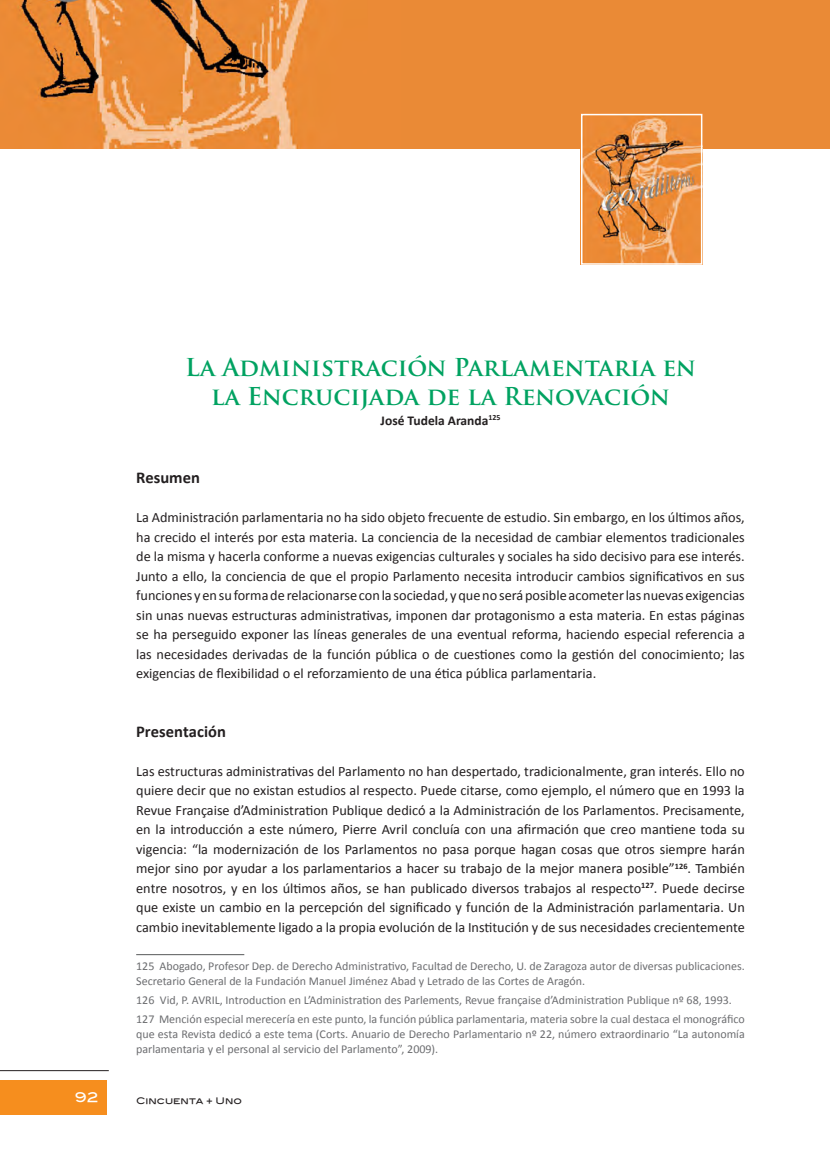
<style>
.page{position:relative;width:830px;height:1149px;background:#fff}
.page>*{position:absolute;margin:0;border:0;box-sizing:border-box;transform-origin:0 0}
.parrafo{font:700 24px/28.5px "Trajan Pro";color:#00a261;text-align:center}
.parrafo-2{font:700 16.5px "Calibri";color:#231f20}
.parrafo-3{font:14.25px/19.5px "Calibri";color:#231f20;text-align:justify}
.parrafo-4{font:700 13.5px "Calibri";color:#231f20}
.t1{font:13.5px "Blair Md ITCTT Medium";color:#fff}
.notas_al_pie{font:12px/15px "Calibri";color:#6c6d70}
.t2{font:9px "Blair Md ITCTT Medium";color:#231f20}
</style>
<div class="page">
<hr style="left:0;top:1069px;width:109px;height:1px;background:#231f20">
<div style="left:0;top:1079px;width:106px;height:34px;background:#f68e1e"></div>
<hr style="left:136px;top:953px;width:108px;height:1px;background:#57585a">
<div style="left:0;top:0;width:829px;height:149px;background:#ea8a36"></div>
<img style="left:583px;top:117px;width:116px;height:145px">
<img style="left:18px;top:0;width:291px;height:149px">
<div style="left:580px;top:114px;width:122px;height:151px;border:2px solid #fff"></div>
<p class="parrafo" style="left:185px;top:353px;width:512px">La Administración Parlamentaria en la Encrucijada de la Renovación</p>
<p class="parrafo-4" style="left:380px;top:411px;width:121px">José Tudela Aranda<sup>125</sup></p>
<p class="parrafo-2" style="left:136px;top:467px;width:65px">Resumen</p>
<p class="parrafo-3" style="left:136px;top:507px;width:610px">La Administración parlamentaria no ha sido objeto frecuente de estudio. Sin embargo, en los últimos años, ha crecido el interés por esta materia. La conciencia de la necesidad de cambiar elementos tradicionales de la misma y hacerla conforme a nuevas exigencias culturales y sociales ha sido decisivo para ese interés.<br>Junto a ello, la conciencia de que el propio Parlamento necesita introducir cambios significativos en sus funciones y en su forma de relacionarse con la sociedad, y que no será posible acometer las nuevas exigencias sin unas nuevas estructuras administrativas, imponen dar protagonismo a esta materia. En estas páginas se ha perseguido exponer las líneas generales de una eventual reforma, haciendo especial referencia a las necesidades derivadas de la función pública o de cuestiones como la gestión del conocimiento; las exigencias de flexibilidad o el reforzamiento de una ética pública parlamentaria.</p>
<p class="parrafo-2" style="left:136px;top:720px;width:91px">Presentación</p>
<p class="parrafo-3" style="left:136px;top:761px;width:610px">Las estructuras administrativas del Parlamento no han despertado, tradicionalmente, gran interés. Ello no quiere decir que no existan estudios al respecto. Puede citarse, como ejemplo, el número que en 1993 la Revue Française d’Administration Publique dedicó a la Administración de los Parlamentos. Precisamente, en la introducción a este número, Pierre Avril concluía con una afirmación que creo mantiene toda su vigencia: “la modernización de los Parlamentos no pasa porque hagan cosas que otros siempre harán mejor sino por ayudar a los parlamentarios a hacer su trabajo de la mejor manera posible”<sup>126</sup>. También entre nosotros, y en los últimos años, se han publicado diversos trabajos al respecto<sup>127</sup>. Puede decirse que existe un cambio en la percepción del significado y función de la Administración parlamentaria. Un cambio inevitablemente ligado a la propia evolución de la Institución y de sus necesidades crecientemente</p>
<p class="notas_al_pie" style="left:136px;top:957px;width:610px">125 Abogado, Profesor Dep. de Derecho Administrativo, Facultad de Derecho, U. de Zaragoza autor de diversas publicaciones.<br>Secretario General de la Fundación Manuel Jiménez Abad y Letrado de las Cortes de Aragón.</p>
<p class="notas_al_pie" style="left:136px;top:992px;width:597px">126 Vid, P. AVRIL, Introduction en L’Administration des Parlements, Revue française d’Administration Publique nº 68, 1993.</p>
<p class="notas_al_pie" style="left:136px;top:1011px;width:610px;text-align:justify">127 Mención especial merecería en este punto, la función pública parlamentaria, materia sobre la cual destaca el monográfico que esta Revista dedicó a este tema (Corts. Anuario de Derecho Parlamentario nº 22, número extraordinario “La autonomía parlamentaria y el personal al servicio del Parlamento”, 2009).</p>
<p class="t1" style="left:75px;top:1085px;width:25px">92</p>
<p class="t2" style="left:136px;top:1092px;width:107px">Cincuenta + Uno</p>
</div>
